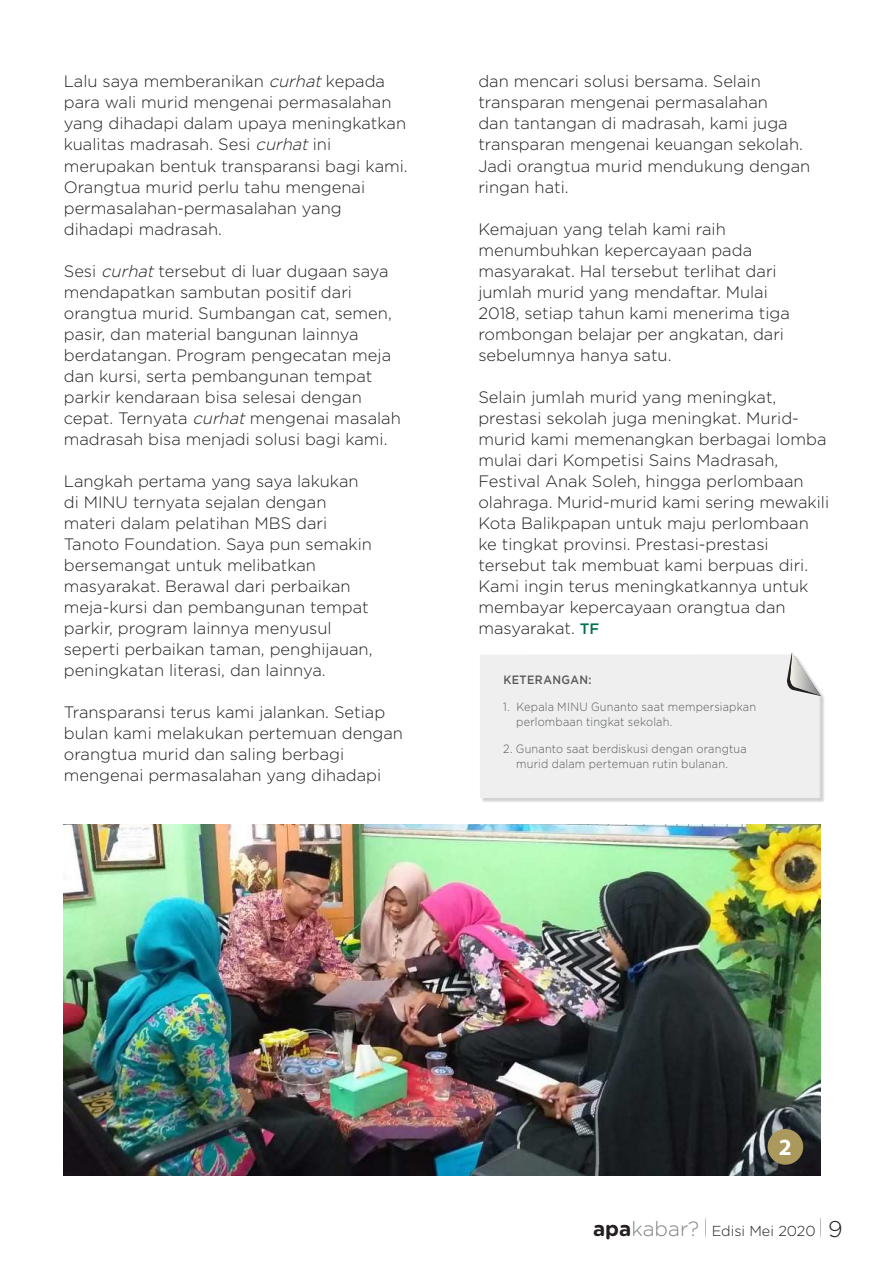
<style>
.page{position:relative;width:893px;height:1263px;background:#fff}
.page>*{position:absolute;margin:0;border:0;box-sizing:border-box;transform-origin:0 0}
.t1{font:700 23.25px "Myriad Pro";color:#fff}
.t2{font:300 16.5px/21px "Gotham";color:#231f20}
.t3{font:300 14.4px "Gotham";color:#231f20}
.t4{font:300 12px/15px "Gotham";letter-spacing:.015em;color:#57585a;scale:.91 1}
.t5{font:500 12px "Gotham";letter-spacing:.04em;color:#57585a;scale:.91 1}
.s1{font-style:italic}
.s2{font-weight:500;font-size:15px;color:#007049}
.s3{font-family:"Gotham Rounded";font-weight:700;font-size:20.7px}
.s4{font-family:"Gotham Rounded";font-size:20.7px;color:#808285}
.s5{font-size:22.65px}
</style>
<div class="page">
<svg style="left:820px;top:1217px;width:1px;height:20px"></svg>
<svg style="left:705px;top:1218px;width:1px;height:20px"></svg>
<div style="left:481px;top:655px;width:344px;height:148px;background:#231f20;opacity:.2"></div>
<div style="left:480px;top:654px;width:340px;height:144px;background:#eeefee"></div>
<svg style="left:787px;top:653px;width:34px;height:43px"></svg>
<img style="left:64px;top:824px;width:757px;height:351px">
<div style="left:767px;top:1129px;width:36px;height:36px;background:#aa985d;border-radius:50%"></div>
<p class="t2" style="left:64px;top:72px;width:345px">Lalu saya memberanikan <span class="s1">curhat</span> kepada para wali murid mengenai permasalahan yang dihadapi dalam upaya meningkatkan kualitas madrasah. Sesi <span class="s1">curhat</span> ini merupakan bentuk transparansi bagi kami.<br>Orangtua murid perlu tahu mengenai permasalahan-permasalahan yang dihadapi madrasah.</p>
<p class="t2" style="left:64px;top:261px;width:339px">Sesi <span class="s1">curhat</span> tersebut di luar dugaan saya mendapatkan sambutan positif dari orangtua murid. Sumbangan cat, semen, pasir, dan material bangunan lainnya berdatangan. Program pengecatan meja dan kursi, serta pembangunan tempat parkir kendaraan bisa selesai dengan cepat. Ternyata <span class="s1">curhat</span> mengenai masalah madrasah bisa menjadi solusi bagi kami.</p>
<p class="t2" style="left:64px;top:472px;width:310px">Langkah pertama yang saya lakukan di MINU ternyata sejalan dengan materi dalam pelatihan MBS dari Tanoto Foundation. Saya pun semakin bersemangat untuk melibatkan masyarakat. Berawal dari perbaikan meja-kursi dan pembangunan tempat parkir, program lainnya menyusul seperti perbaikan taman, penghijauan, peningkatan literasi, dan lainnya.</p>
<p class="t2" style="left:64px;top:703px;width:341px">Transparansi terus kami jalankan. Setiap bulan kami melakukan pertemuan dengan orangtua murid dan saling berbagi mengenai permasalahan yang dihadapi</p>
<p class="t2" style="left:478px;top:72px;width:333px">dan mencari solusi bersama. Selain transparan mengenai permasalahan<br>dan tantangan di madrasah, kami juga transparan mengenai keuangan sekolah.<br>Jadi orangtua murid mendukung dengan ringan hati.</p>
<p class="t2" style="left:478px;top:219px;width:313px">Kemajuan yang telah kami raih menumbuhkan kepercayaan pada masyarakat. Hal tersebut terlihat dari jumlah murid yang mendaftar. Mulai 2018, setiap tahun kami menerima tiga rombongan belajar per angkatan, dari sebelumnya hanya satu.</p>
<p class="t2" style="left:478px;top:388px;width:352px">Selain jumlah murid yang meningkat, prestasi sekolah juga meningkat. Murid&shy;murid kami memenangkan berbagai lomba mulai dari Kompetisi Sains Madrasah, Festival Anak Soleh, hingga perlombaan olahraga. Murid-murid kami sering mewakili Kota Balikpapan untuk maju perlombaan ke tingkat provinsi. Prestasi-prestasi tersebut tak membuat kami berpuas diri.<br>Kami ingin terus meningkatkannya untuk membayar kepercayaan orangtua dan masyarakat. <span class="s2">TF</span></p>
<p class="t5" style="left:503px;top:675px;width:98px">KETERANGAN:</p>
<p class="t4" style="left:516px;top:700px;width:265px;text-indent:-13px">1. Kepala MINU Gunanto saat mempersiapkan perlombaan tingkat sekolah.</p>
<p class="t4" style="left:503px;top:741px;width:269px;text-align:center">2. Gunanto saat berdiskusi dengan orangtua murid dalam pertemuan rutin bulanan.</p>
<h1 class="t1" style="left:779px;top:1133px;width:14px">2</h1>
<p class="t3" style="left:593px;top:1224px;width:251px"><span class="s3">apa</span><span class="s4">kabar?</span> Edisi Mei 2020 <span class="s5">9</span></p>
</div>
